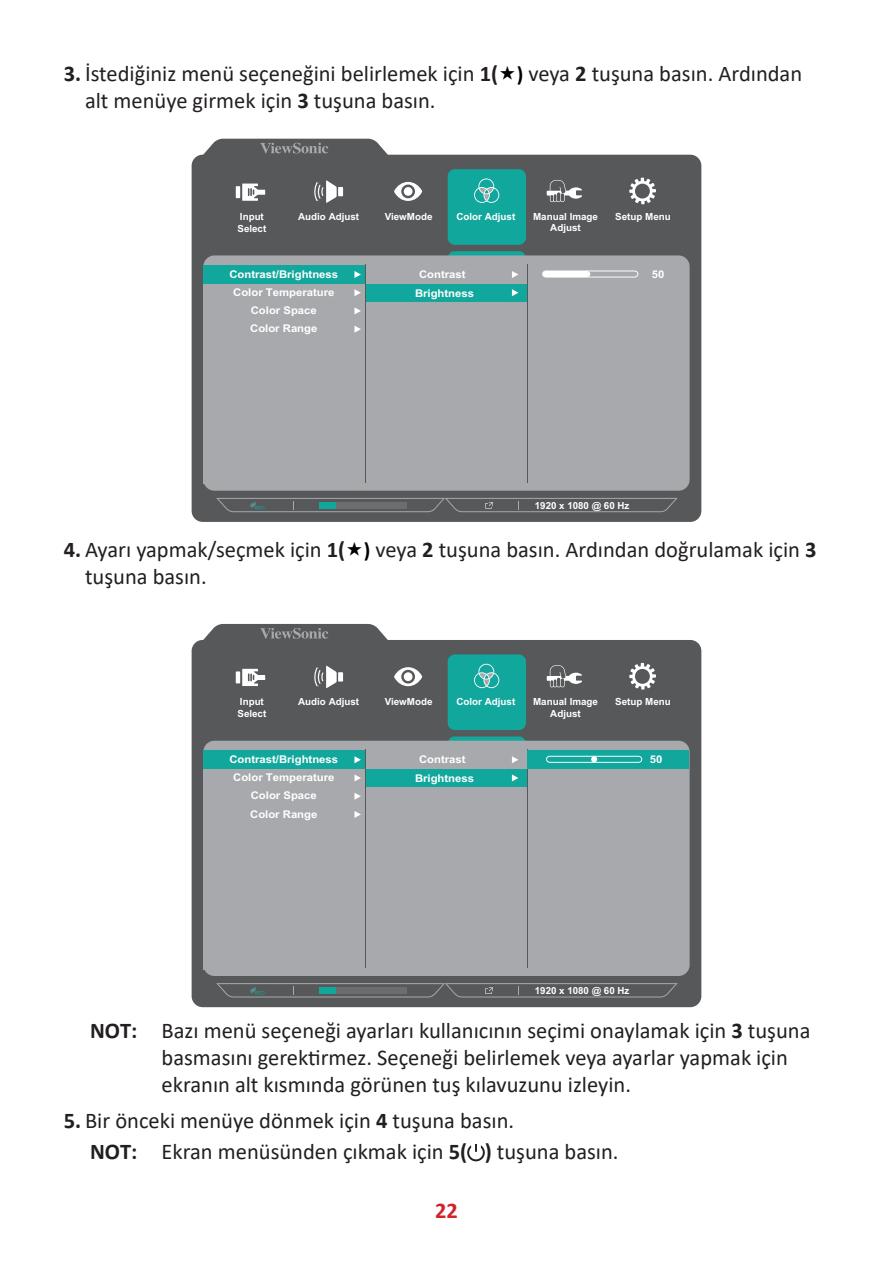
<style>
.page{position:relative;width:893px;height:1263px;background:#fff}
.page>*{position:absolute;margin:0;border:0;box-sizing:border-box;transform-origin:0 0}
.t1{font:22.5px/27px "Calibri";color:#231f20}
.t2{font:700 22.5px "Calibri";color:#d1232a}
.t3{font:700 10.65px/18.3px "Arial";color:#fff;text-align:center;scale:1.06 1}
.t4{font:700 9.75px/11.7px "Arial";color:#fff}
.s1{font-weight:700}
.s2{font-weight:700;font-size:21px;color:#000}
</style>
<div class="page">
<div style="left:192px;top:155px;width:509px;height:367px;background:#57585a;border-radius:11px"></div>
<svg style="left:449px;top:251px;width:76px;height:4px"></svg>
<div style="left:203px;top:255px;width:487px;height:236px;background:#a8a9ad;border-radius:11px"></div>
<div style="left:448px;top:169px;width:78px;height:76px;background:#12a79d;border-radius:7px"></div>
<svg style="left:354px;top:326px;width:7px;height:7px"></svg>
<svg style="left:354px;top:307px;width:7px;height:7px"></svg>
<div style="left:366px;top:284px;width:161px;height:18px;background:#12a79d"></div>
<svg style="left:354px;top:289px;width:7px;height:7px"></svg>
<div style="left:203px;top:265px;width:162px;height:19px;background:#12a79d"></div>
<svg style="left:354px;top:271px;width:7px;height:7px"></svg>
<svg style="left:512px;top:271px;width:6px;height:7px"></svg>
<svg style="left:512px;top:289px;width:6px;height:7px"></svg>
<div style="left:203px;top:466px;width:162px;height:18px;background:#a8a9ad"></div>
<hr style="left:527px;top:264px;width:1px;height:219px;background:#57585a">
<hr style="left:365px;top:264px;width:1px;height:219px;background:#57585a">
<svg style="left:216px;top:498px;width:462px;height:14px"></svg>
<svg style="left:198px;top:139px;width:195px;height:17px"></svg>
<svg style="left:542px;top:270px;width:96px;height:8px"></svg>
<div style="left:543px;top:271px;width:47px;height:6px;background:#fff;border-radius:3px"></div>
<svg style="left:629px;top:178px;width:27px;height:26px"></svg>
<svg style="left:474px;top:178px;width:25px;height:25px"></svg>
<svg style="left:394px;top:182px;width:28px;height:19px"></svg>
<div style="left:404px;top:187px;width:8px;height:9px;background:#fff;border-radius:50%"></div>
<svg style="left:547px;top:180px;width:35px;height:22px"></svg>
<hr style="left:236px;top:186px;width:4px;height:12px;background:#fff">
<svg style="left:242px;top:184px;width:23px;height:17px"></svg>
<div style="left:338px;top:187px;width:5px;height:9px;background:#fff"></div>
<svg style="left:314px;top:180px;width:23px;height:23px"></svg>
<div style="left:192px;top:640px;width:509px;height:367px;background:#57585a;border-radius:11px"></div>
<svg style="left:448px;top:736px;width:78px;height:5px"></svg>
<div style="left:203px;top:741px;width:487px;height:235px;background:#a8a9ad;border-radius:11px"></div>
<div style="left:448px;top:654px;width:78px;height:76px;background:#12a79d;border-radius:7px"></div>
<svg style="left:354px;top:811px;width:7px;height:7px"></svg>
<svg style="left:354px;top:793px;width:7px;height:7px"></svg>
<div style="left:366px;top:769px;width:161px;height:18px;background:#12a79d"></div>
<svg style="left:354px;top:774px;width:7px;height:7px"></svg>
<div style="left:203px;top:751px;width:162px;height:18px;background:#12a79d"></div>
<svg style="left:354px;top:756px;width:7px;height:7px"></svg>
<svg style="left:512px;top:756px;width:6px;height:7px"></svg>
<svg style="left:512px;top:774px;width:6px;height:7px"></svg>
<div style="left:203px;top:951px;width:162px;height:18px;background:#a8a9ad"></div>
<hr style="left:527px;top:749px;width:1px;height:219px;background:#57585a">
<hr style="left:365px;top:749px;width:1px;height:219px;background:#57585a">
<svg style="left:216px;top:983px;width:462px;height:14px"></svg>
<svg style="left:198px;top:624px;width:190px;height:17px"></svg>
<div style="left:528px;top:751px;width:161px;height:18px;background:#12a79d"></div>
<svg style="left:546px;top:756px;width:96px;height:7px"></svg>
<svg style="left:629px;top:663px;width:27px;height:26px"></svg>
<svg style="left:474px;top:664px;width:25px;height:24px"></svg>
<svg style="left:394px;top:667px;width:28px;height:19px"></svg>
<div style="left:404px;top:672px;width:8px;height:9px;background:#fff;border-radius:50%"></div>
<svg style="left:547px;top:665px;width:35px;height:22px"></svg>
<hr style="left:236px;top:671px;width:4px;height:12px;background:#fff">
<svg style="left:242px;top:669px;width:23px;height:17px"></svg>
<div style="left:338px;top:672px;width:5px;height:9px;background:#fff"></div>
<svg style="left:314px;top:665px;width:23px;height:23px"></svg>
<svg style="left:467px;top:1144px;width:18px;height:17px"></svg>
<p class="t1" style="left:85px;top:59px;width:719px;text-indent:-21px"><span class="s1">3.</span> İstediğiniz menü seçeneğini belirlemek için <span class="s1">1(</span> <span class="s2">)</span> veya <span class="s1">2</span> tuşuna basın. Ardından alt menüye girmek için <span class="s1">3</span> tuşuna basın.</p>
<p class="t4" style="left:237px;top:211px;width:30px">Input<br>Select</p>
<p class="t4" style="left:298px;top:211px;width:63px">Audio Adjust</p>
<p class="t3" style="left:229px;top:265px;width:104px">Contrast/Brightness<br>Color Temperature<br>Color Space<br>Color Range</p>
<p class="t4" style="left:385px;top:211px;width:49px">ViewMode</p>
<p class="t4" style="left:456px;top:211px;width:60px">Color Adjust</p>
<p class="t4" style="left:533px;top:210px;width:66px">Manual Image</p>
<p class="t4" style="left:615px;top:211px;width:57px">Setup Menu</p>
<p class="t4" style="left:550px;top:222px;width:32px">Adjust</p>
<p class="t3" style="left:415px;top:264px;width:57px;line-height:19.2px">Contrast<br>Brightness</p>
<p class="t3" style="left:652px;top:265px;width:13px">50</p>
<p class="t4" style="left:535px;top:499px;width:96px">1920 x 1080 @ 60 Hz</p>
<p class="t1" style="left:85px;top:536px;width:733px;text-indent:-21px"><span class="s1">4.</span> Ayarı yapmak/seçmek için <span class="s1">1(</span> <span class="s2">)</span> veya <span class="s1">2</span> tuşuna basın. Ardından doğrulamak için <span class="s1">3 </span>tuşuna basın.</p>
<p class="t4" style="left:237px;top:696px;width:30px">Input<br>Select</p>
<p class="t4" style="left:298px;top:696px;width:63px">Audio Adjust</p>
<p class="t3" style="left:229px;top:750px;width:104px">Contrast/Brightness<br>Color Temperature<br>Color Space<br>Color Range</p>
<p class="t4" style="left:385px;top:696px;width:49px">ViewMode</p>
<p class="t4" style="left:456px;top:696px;width:60px">Color Adjust</p>
<p class="t4" style="left:533px;top:696px;width:66px">Manual Image</p>
<p class="t4" style="left:615px;top:696px;width:57px">Setup Menu</p>
<p class="t4" style="left:550px;top:707px;width:32px">Adjust</p>
<p class="t3" style="left:415px;top:750px;width:57px;line-height:19.2px">Contrast<br>Brightness</p>
<p class="t3" style="left:650px;top:750px;width:13px">50</p>
<p class="t4" style="left:535px;top:985px;width:96px">1920 x 1080 @ 60 Hz</p>
<p class="t1" style="left:162px;top:1017px;width:650px;text-indent:-71px"><span class="s1">NOT:</span> Bazı menü seçeneği ayarları kullanıcının seçimi onaylamak için <span class="s1">3</span> tuşuna basmasını gerektirmez. Seçeneği belirlemek veya ayarlar yapmak için ekranın alt kısmında görünen tuş kılavuzunu izleyin.</p>
<p class="t1" style="left:90px;top:1104px;width:530px;line-height:31.2px;text-indent:-26px"><span class="s1">5.</span> Bir önceki menüye dönmek için <span class="s1">4</span> tuşuna basın.<br><span class="s1">NOT:</span> Ekran menüsünden çıkmak için <span class="s1">5( )</span> tuşuna basın.</p>
<p class="t2" style="left:435px;top:1194px;width:24px">22</p>
</div>
